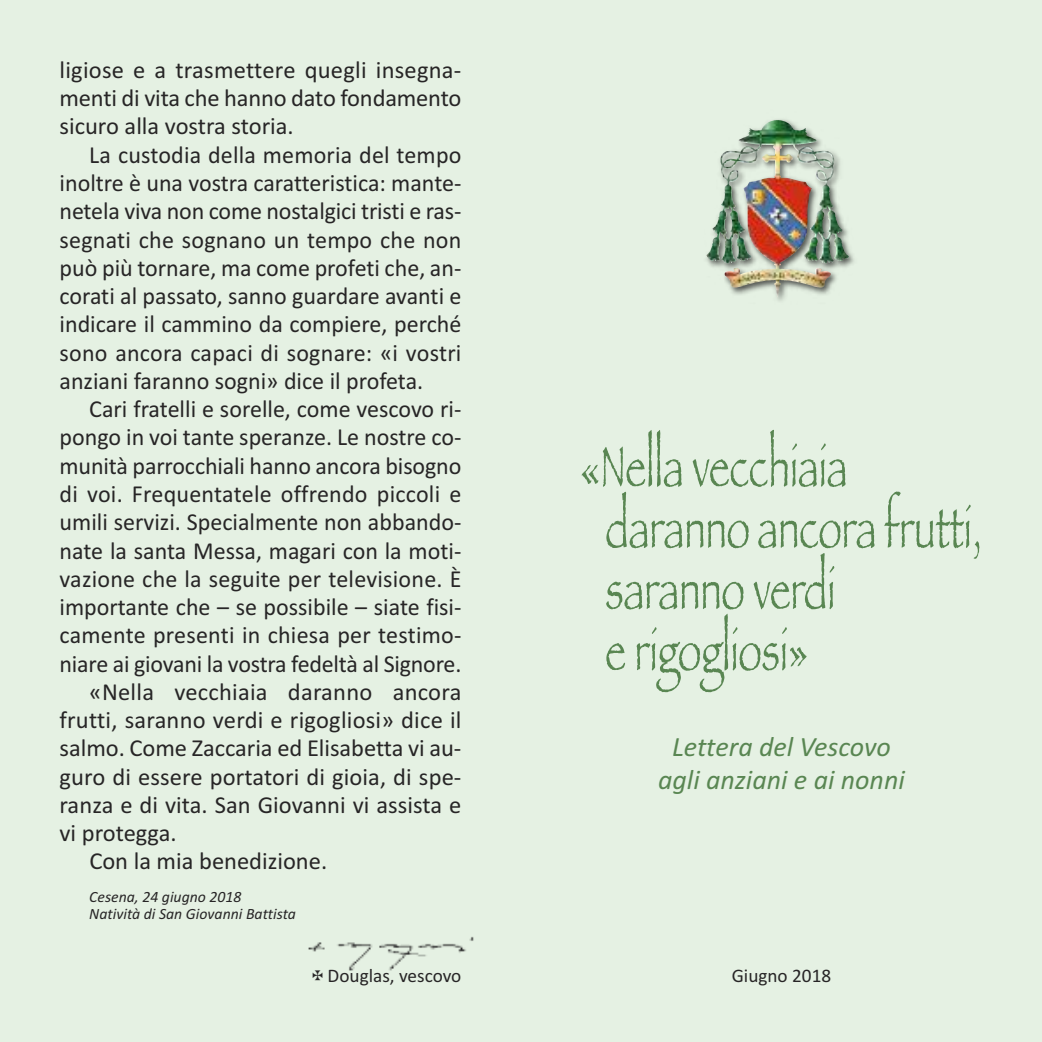
<style>
.page{position:relative;width:1042px;height:1042px;background:#e5f1e3}
.page>*{position:absolute;margin:0;border:0;box-sizing:border-box;transform-origin:0 0}
.t1{font:condensed 59.5px/61.2px "Papyrus";color:#598652;scale:.94 1}
.t2{font:italic 28px/33.6px "Calibri";color:#598652;text-align:center}
.t3{font:24.5px/28.2px "Calibri";color:#272526;text-align:justify}
.t4{font:19.25px "Calibri";color:#272526}
.t5{font:italic 15.75px/17.5px "Calibri";color:#272526}
.s1{font-family:"Monotype Sorts"}
</style>
<div class="page">
<img style="left:706px;top:119px;width:148px;height:182px">
<img style="left:706px;top:180px;width:21px;height:75px">
<img style="left:308px;top:936px;width:166px;height:35px">
<p class="t3" style="left:60px;top:55px;width:403px">ligiose e a trasmettere quegli insegna&shy;menti di vita che hanno dato fondamento sicuro alla vostra storia.</p>
<p class="t3" style="left:60px;top:140px;width:403px;text-indent:30px">La custodia della memoria del tempo inoltre è una vostra caratteristica: mante&shy;netela viva non come nostalgici tristi e ras&shy;segnati che sognano un tempo che non può più tornare, ma come profeti che, an&shy;corati al passato, sanno guardare avanti e indicare il cammino da compiere, perché sono ancora capaci di sognare: «i vostri anziani faranno sogni» dice il profeta.</p>
<p class="t3" style="left:89px;top:395px;width:374px">Cari fratelli e sorelle, come vescovo ri-</p>
<p class="t3" style="left:60px;top:423px;width:403px">pongo in voi tante speranze. Le nostre co-</p>
<p class="t3" style="left:60px;top:451px;width:403px">munità parrocchiali hanno ancora bisogno</p>
<p class="t3" style="left:60px;top:479px;width:403px">di voi. Frequentatele offrendo piccoli e</p>
<p class="t3" style="left:60px;top:508px;width:403px">umili servizi. Specialmente non abbando-</p>
<p class="t3" style="left:60px;top:536px;width:403px">nate la santa Messa, magari con la moti-</p>
<p class="t3" style="left:60px;top:564px;width:403px">vazione che la seguite per televisione. È</p>
<p class="t3" style="left:60px;top:592px;width:403px">importante che – se possibile – siate fisi-</p>
<p class="t3" style="left:60px;top:621px;width:403px">camente presenti in chiesa per testimo-</p>
<p class="t3" style="left:60px;top:649px;width:403px">niare ai giovani la vostra fedeltà al Signore.</p>
<p class="t3" style="left:89px;top:677px;width:374px">«Nella vecchiaia daranno ancora</p>
<p class="t3" style="left:60px;top:705px;width:403px">frutti, saranno verdi e rigogliosi» dice il</p>
<p class="t3" style="left:60px;top:734px;width:403px">salmo. Come Zaccaria ed Elisabetta vi au-</p>
<p class="t3" style="left:60px;top:762px;width:403px">guro di essere portatori di gioia, di spe-</p>
<p class="t3" style="left:60px;top:790px;width:403px">ranza e di vita. San Giovanni vi assista e</p>
<p class="t3" style="left:60px;top:818px;width:119px">vi protegga.</p>
<p class="t3" style="left:89px;top:846px;width:239px">Con la mia benedizione.</p>
<p class="t5" style="left:89px;top:887px;width:208px">Cesena, 24 giugno 2018<br>Natività di San Giovanni Battista</p>
<p class="t4" style="left:312px;top:964px;width:151px"><span class="s1">@</span> Douglas, vescovo</p>
<h1 class="t1" style="left:605px;top:435px;width:403px;text-indent:-25px">«Nella vecchiaia daranno ancorafrutti, saranno verdi<br>e rigogliosi»</h1>
<p class="t2" style="left:658px;top:729px;width:248px">Lettera del Vescovo agli anziani e ai nonni</p>
<p class="t4" style="left:732px;top:963px;width:101px">Giugno 2018</p>
</div>
